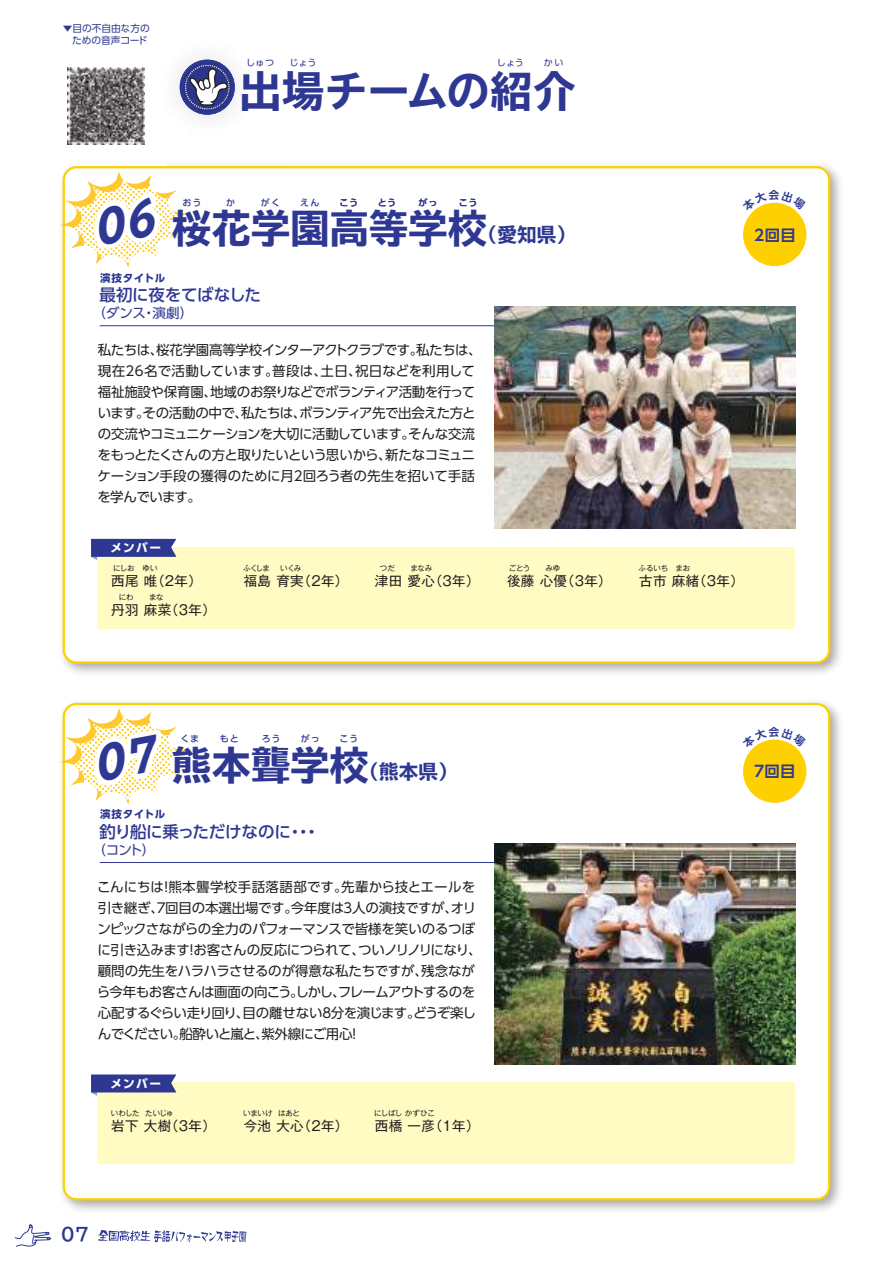
<style>
.page{position:relative;width:893px;height:1263px;background:#fff}
.page>*{position:absolute;margin:0;border:0;box-sizing:border-box;transform-origin:0 0}
.t1{font:700 expanded 42px "TBUD Go Std";letter-spacing:.02em;color:#2e3892}
.t2{font:700 expanded 39px "TBUD Go Std";letter-spacing:.01em;color:#2e3892}
.t3{font:700 18px "TBUD Go Std";color:#2e3892}
.t4{font:500 16.5px "UD Shin Go Pro";letter-spacing:-.015em;color:#2e3892}
.t5{font:700 15.3px "UD Shin Go Pro De";letter-spacing:.015em;color:#2e3892}
.t6{font:13.5px/21px "UD Shin Go Pro";letter-spacing:-.03em;color:#241f1f}
.t7{font:13.5px "Gothic MB101 Pro";letter-spacing:.03em;color:#241f1f}
.t8{font:13.5px "UD Shin Go Pro";letter-spacing:-.04em;color:#2e3892}
.t9{font:700 11.7px "UD Shin Go Pro";letter-spacing:.095em;color:#fff}
.t10{font:700 10.5px "UD Shin Go Pro";letter-spacing:.05em;color:#2e3892}
.t11{font:9.75px/12px "UD Shin Go Pro";letter-spacing:-.01em;color:#2e3892}
.t12{font:500 9px "UD Shin Go Pro";letter-spacing:.09em;color:#2e3892}
.t13{font:9px "UD Shin Go Pro";letter-spacing:.01em;color:#2e3892}
.t14{font:7.5px "Gothic MB101 Pro";letter-spacing:-.035em;color:#241f1f}
.t15{font:7.5px "Gothic MB101 Pro";letter-spacing:-.06em;color:#241f1f}
.s1{font-size:19.5px}
</style>
<div class="page">
<svg style="left:14px;top:1224px;width:37px;height:23px"></svg>
<svg style="left:98px;top:1230px;width:148px;height:12px"></svg>
<img style="left:62px;top:165px;width:778px;height:508px">
<div style="left:64px;top:167px;width:765px;height:495px;background:#fff;border-radius:13px"></div>
<hr style="left:100px;top:325px;width:405px;height:1px;background:#2e3892">
<div style="left:743px;top:203px;width:63px;height:63px;background:#ffd000;border-radius:50%"></div>
<img style="left:495px;top:306px;width:300px;height:222px">
<img style="left:62px;top:702px;width:778px;height:508px">
<div style="left:64px;top:704px;width:765px;height:495px;background:#fff;border-radius:13px"></div>
<hr style="left:100px;top:862px;width:405px;height:1px;background:#2e3892">
<div style="left:743px;top:739px;width:63px;height:64px;background:#ffd000;border-radius:50%"></div>
<img style="left:495px;top:843px;width:300px;height:222px">
<div style="left:98px;top:547px;width:697px;height:81px;background:#fffbc3"></div>
<svg style="left:91px;top:539px;width:85px;height:23px"></svg>
<div style="left:98px;top:1082px;width:697px;height:82px;background:#fffbc3"></div>
<svg style="left:91px;top:1074px;width:85px;height:24px"></svg>
<div style="left:47px;top:47px;width:119px;height:119px;background:#fff"></div>
<img style="left:68px;top:68px;width:59px;height:77px">
<img style="left:127px;top:57px;width:160px;height:110px">
<svg style="left:180px;top:60px;width:55px;height:55px"></svg>
<svg style="left:743px;top:202px;width:64px;height:44px"></svg>
<svg style="left:743px;top:739px;width:64px;height:44px"></svg>
<svg style="left:59px;top:171px;width:128px;height:102px"></svg>
<svg style="left:59px;top:708px;width:128px;height:101px"></svg>
<p class="t11" style="left:63px;top:22px;width:89px">▼目の不自由な方の　ための音声コード</p>
<p class="t13" style="left:246px;top:56px;width:30px">しゅつ</p>
<p class="t13" style="left:289px;top:56px;width:38px">じょう　</p>
<p class="t13" style="left:497px;top:56px;width:28px">しょう</p>
<p class="t13" style="left:544px;top:56px;width:21px">かい</p>
<h1 class="t1" style="left:239px;top:68px;width:338px">出場チームの紹介</h1>
<p class="t12" style="left:182px;top:195px;width:20px">おう</p>
<p class="t12" style="left:226px;top:195px;width:10px">か</p>
<p class="t12" style="left:261px;top:195px;width:21px">がく</p>
<p class="t12" style="left:300px;top:195px;width:21px">えん</p>
<p class="t12" style="left:340px;top:195px;width:20px">こう</p>
<p class="t12" style="left:378px;top:195px;width:20px">とう</p>
<p class="t12" style="left:418px;top:195px;width:20px">がっ</p>
<p class="t12" style="left:459px;top:195px;width:20px">こう</p>
<h2 class="t2" style="left:172px;top:207px;width:405px">桜花学園高等学校<span class="s1">（愛知県）</span></h2>
<p class="t10" style="left:100px;top:269px;width:67px">演技タイトル</p>
<p class="t4" style="left:99px;top:282px;width:163px">最初に夜をてばなした</p>
<p class="t8" style="left:93px;top:302px;width:102px">（ダンス・演劇）</p>
<p class="t6" style="left:97px;top:339px;width:386px">私たちは、桜花学園高等学校インターアクトクラブです。私たちは、現在26名で活動しています。普段は、土日、祝日などを利用して福祉施設や保育園、地域のお祭りなどでボランティア活動を行っています。その活動の中で、私たちは、ボランティア先で出会えた方との交流やコミュニケーションを大切に活動しています。そんな交流をもっとたくさんの方と取りたいという思いから、新たなコミュニケーション手段の獲得のために月2回ろう者の先生を招いて手話を学んでいます。</p>
<p class="t9" style="left:111px;top:538px;width:52px">メンバー</p>
<p class="t14" style="left:113px;top:562px;width:46px">にしお　ゆい</p>
<p class="t14" style="left:243px;top:562px;width:60px">ふくしま　 いくみ</p>
<p class="t14" style="left:380px;top:562px;width:54px">つだ　 まなみ</p>
<p class="t14" style="left:509px;top:562px;width:53px">ごとう　 みゆ</p>
<p class="t14" style="left:639px;top:562px;width:53px">ふるいち　まお</p>
<p class="t14" style="left:119px;top:591px;width:46px">にわ　 まな</p>
<p class="t7" style="left:111px;top:570px;width:92px">西尾 唯（2年）</p>
<p class="t7" style="left:244px;top:570px;width:106px">福島 育実（2年）</p>
<p class="t7" style="left:375px;top:570px;width:106px">津田 愛心（3年）</p>
<p class="t7" style="left:507px;top:570px;width:106px">後藤 心優（3年）</p>
<p class="t7" style="left:639px;top:570px;width:106px">古市 麻緒（3年）</p>
<p class="t7" style="left:111px;top:598px;width:106px">丹羽 麻菜（3年）</p>
<p class="t5" style="left:754px;top:222px;width:43px">2回目</p>
<p class="t12" style="left:180px;top:732px;width:20px">くま</p>
<p class="t12" style="left:220px;top:732px;width:21px">もと</p>
<p class="t12" style="left:262px;top:732px;width:20px">ろう</p>
<p class="t12" style="left:301px;top:732px;width:20px">がっ</p>
<p class="t12" style="left:339px;top:732px;width:20px">こう</p>
<h2 class="t2" style="left:172px;top:744px;width:287px">熊本聾学校<span class="s1">（熊本県）</span></h2>
<p class="t10" style="left:100px;top:806px;width:67px">演技タイトル</p>
<p class="t4" style="left:99px;top:818px;width:222px">釣り船に乗っただけなのに・・・</p>
<p class="t8" style="left:93px;top:839px;width:64px">（コント）</p>
<p class="t6" style="left:97px;top:876px;width:386px">こんにちは！熊本聾学校手話落語部です。先輩から技とエールを引き継ぎ、７回目の本選出場です。今年度は３人の演技ですが、オリンピックさながらの全力のパフォーマンスで皆様を笑いのるつぼに引き込みます！お客さんの反応につられて、ついノリノリになり、顧問の先生をハラハラさせるのが得意な私たちですが、残念ながら今年もお客さんは画面の向こう。しかし、フレームアウトするのを心配するぐらい走り回り、目の離せない８分を演じます。どうぞ楽しんでください。船酔いと嵐と、紫外線にご用心！</p>
<p class="t9" style="left:111px;top:1074px;width:52px">メンバー</p>
<p class="t7" style="left:111px;top:1114px;width:106px">岩下 大樹（3年）</p>
<p class="t7" style="left:244px;top:1114px;width:106px">今池 大心（2年）</p>
<p class="t7" style="left:375px;top:1114px;width:106px">西橋 一彦（1年）</p>
<p class="t15" style="left:111px;top:1106px;width:64px">いわした たいじゅ</p>
<p class="t14" style="left:243px;top:1106px;width:59px">いまいけ はあと</p>
<p class="t14" style="left:374px;top:1106px;width:62px">にしばし かずひこ</p>
<h3 class="t3" style="left:61px;top:1220px;width:30px">07</h3>
<p class="t5" style="left:754px;top:759px;width:43px">7回目</p>
</div>
